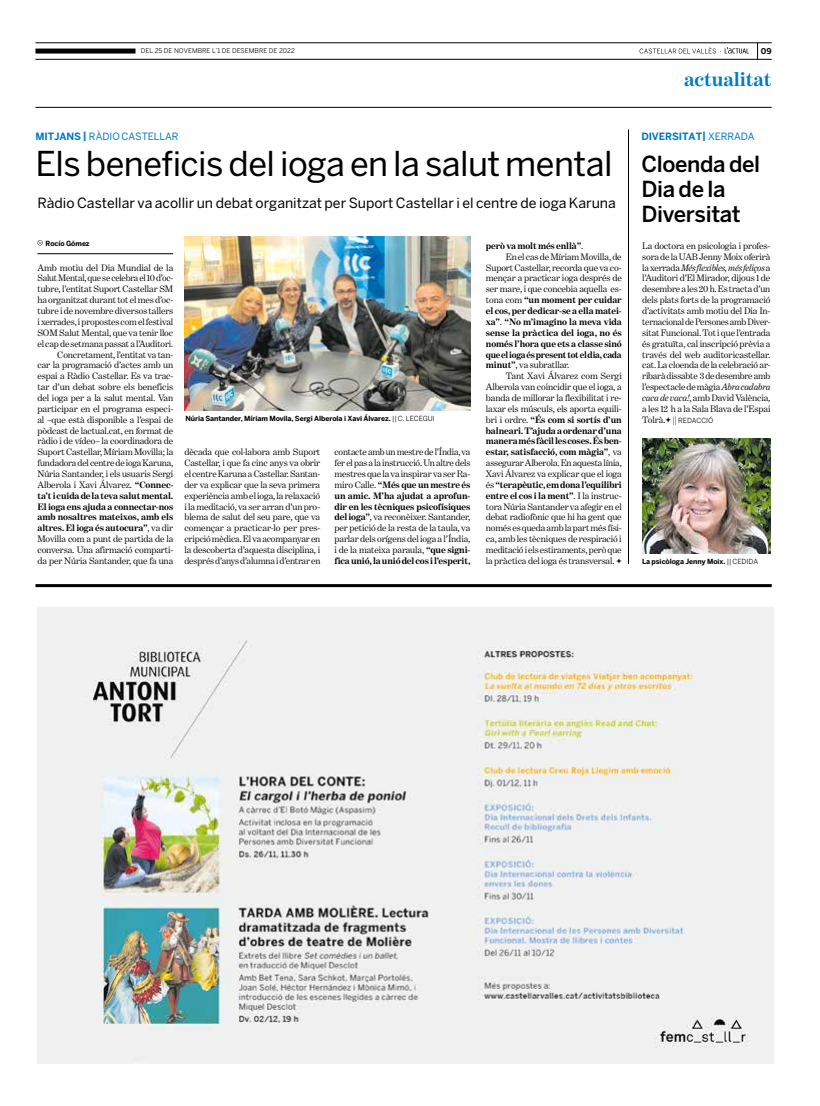
<style>
.page{position:relative;width:820px;height:1106px;background:#fff}
.page>*{position:absolute;margin:0;border:0;box-sizing:border-box;transform-origin:0 0}
.t1{font:34px "Benton Sans";letter-spacing:-.015em;color:#000}
.t2{font:500 22px/25px "Benton Sans";letter-spacing:-.02em;color:#000}
.t3{font:700 20px "Benton Modern One";letter-spacing:-.005em;color:#007ac2}
.t4{font:14px "Benton Sans";color:#000}
.t5{font:10px "Benton Sans";letter-spacing:-.005em;color:#007ac2}
.t6{font:700 10px "Benton Sans";letter-spacing:-.01em;color:#007ac2}
.t7{font:9.5px/10.9px "Benton Modern One";letter-spacing:-.01em;color:#000;text-align:justify}
.t8{font:700 9.5px "Benton Modern One";letter-spacing:-.01em;color:#000}
.t9{font:700 8px "Benton Sans";color:#000}
.t10{font:700 7px "Benton Sans";letter-spacing:-.01em;color:#000}
.t11{font:6.5px "Benton Sans";letter-spacing:.005em;color:#000}
.s1{font-weight:700}
.s2{font-weight:400}
.s3{font-style:italic}
.s4{font-family:"Benton Sans";font-size:7px}
</style>
<div class="page">
<svg style="left:757px;top:44px;width:1px;height:15px"></svg>
<svg style="left:639px;top:47px;width:109px;height:7px"></svg>
<hr style="left:35px;top:107px;width:736px;height:1px;background:#000">
<hr style="left:35px;top:43px;width:736px;height:1px;background:#000">
<hr style="left:35px;top:59px;width:736px;height:1px;background:#000">
<div style="left:35px;top:49px;width:100px;height:5px;background:#000"></div>
<hr style="left:35px;top:584px;width:736px;height:3px;background:#000">
<svg style="left:37px;top:240px;width:6px;height:5px"></svg>
<hr style="left:37px;top:253px;width:136px;height:1px;background:#000">
<img style="left:184px;top:237px;width:286px;height:173px">
<svg style="left:616px;top:558px;width:5px;height:6px"></svg>
<hr style="left:628px;top:129px;width:1px;height:435px;background:#000">
<img style="left:642px;top:438px;width:128px;height:115px">
<svg style="left:665px;top:417px;width:5px;height:6px"></svg>
<img style="left:37px;top:607px;width:736px;height:456px">
<p class="t11" style="left:141px;top:47px;width:155px">DEL 25 DE NOVEMBRE L’1 DE DESEMBRE DE 2022</p>
<p class="t9" style="left:760px;top:46px;width:12px">09</p>
<h3 class="t3" style="left:684px;top:68px;width:89px">actualitat</h3>
<p class="t5" style="left:35px;top:131px;width:145px"><span class="s1">MITJANS |</span> RÀDIO CASTELLAR</p>
<p class="t6" style="left:641px;top:131px;width:115px">DIVERSITAT| <span class="s2">XERRADA</span></p>
<h1 class="t1" style="left:35px;top:144px;width:578px">Els beneficis del ioga en la salut mental</h1>
<h2 class="t2" style="left:641px;top:151px;width:120px">Cloenda del<br>Dia de la<br>Diversitat</h2>
<h3 class="t4" style="left:37px;top:195px;width:579px">Ràdio Castellar va acollir un debat organitzat per Suport Castellar i el centre de ioga Karuna</h3>
<p class="t10" style="left:45px;top:239px;width:46px">Rocío Gómez</p>
<p class="t8" style="left:485px;top:240px;width:99px">però va molt més enllà”<span class="s2">.</span></p>
<p class="t7" style="left:505px;top:251px;width:117px">En el cas de Míriam Movilla, de</p>
<p class="t7" style="left:485px;top:262px;width:137px">Suport Castellar, recorda que va co-</p>
<p class="t7" style="left:485px;top:273px;width:137px">mençar a practicar ioga després de</p>
<p class="t7" style="left:485px;top:284px;width:137px">ser mare, i que concebia aquella es-</p>
<p class="t8" style="left:485px;top:294px;width:137px"><span class="s2">tona com</span> “un moment per cuidar</p>
<p class="t8" style="left:485px;top:305px;width:137px">el cos, per dedicar-se a ella matei-</p>
<p class="t8" style="left:485px;top:316px;width:137px">xa”<span class="s2">.</span> “No m’imagino la meva vida</p>
<p class="t8" style="left:485px;top:327px;width:137px">sense la pràctica del ioga, no és</p>
<p class="t8" style="left:485px;top:338px;width:137px">només l’hora que ets a classe sinó</p>
<p class="t8" style="left:485px;top:349px;width:137px">que el ioga és present tot el dia, cada</p>
<p class="t7" style="left:485px;top:360px;width:85px"><span class="s1">minut”</span>, va subratllar.</p>
<p class="t7" style="left:505px;top:370px;width:117px">Tant Xavi Álvarez com Sergi</p>
<p class="t7" style="left:485px;top:381px;width:137px">Alberola van coincidir que el ioga, a</p>
<p class="t7" style="left:485px;top:392px;width:137px">banda de millorar la flexibilitat i re-</p>
<p class="t7" style="left:485px;top:403px;width:137px">laxar els músculs, els aporta equili-</p>
<p class="t8" style="left:485px;top:414px;width:137px"><span class="s2">bri i ordre.</span> “És com si sortís d’un</p>
<p class="t8" style="left:485px;top:425px;width:137px">balneari. T’ajuda a ordenar d’una</p>
<p class="t8" style="left:485px;top:436px;width:137px">manera més fàcil les coses. És ben-</p>
<p class="t8" style="left:485px;top:446px;width:137px">estar, satisfacció, com màgia”<span class="s2">, va</span></p>
<p class="t7" style="left:485px;top:457px;width:137px">assegurar Alberola. En aquesta línia,</p>
<p class="t7" style="left:485px;top:468px;width:137px">Xavi Álvarez va explicar que el ioga</p>
<p class="t8" style="left:485px;top:479px;width:137px"><span class="s2">és</span> “terapèutic, em dona l’equilibri</p>
<p class="t8" style="left:485px;top:490px;width:137px">entre el cos i la ment”<span class="s2">. I la instruc-</span></p>
<p class="t7" style="left:485px;top:501px;width:137px">tora Núria Santander va afegir en el</p>
<p class="t7" style="left:485px;top:512px;width:137px">debat radiofònic que hi ha gent que</p>
<p class="t7" style="left:485px;top:522px;width:137px">només es queda amb la part més físi-</p>
<p class="t7" style="left:485px;top:533px;width:137px">ca, amb les tècniques de respiració i</p>
<p class="t7" style="left:485px;top:544px;width:137px">meditació i els estiraments, però que</p>
<p class="t7" style="left:485px;top:555px;width:130px">la pràctica del ioga és transversal.</p>
<p class="t10" style="left:642px;top:557px;width:117px">La psicòloga Jenny Moix. <span class="s2">|| CEDIDA</span></p>
<p class="t7" style="left:642px;top:240px;width:130px">La doctora en psicologia i profes&shy;sora de la UAB Jenny Moix oferirà la xerrada <span class="s3">Més flexibles, més feliços</span> a l’Auditori d’El Mirador, dijous 1 de desembre a les 20 h. Es tracta d’un dels plats forts de la programació d’activitats amb motiu del Dia In&shy;ternacional de Persones amb Diver&shy;sitat Funcional. Tot i que l’entrada és gratuïta, cal inscripció prèvia a través del web auditoricastellar. cat. La cloenda de la celebració ar&shy;ribarà dissabte 3 de desembre amb l’espectacle de màgia <span class="s3">Abra cadabra caca de vaca!</span>,amb David València, a les 12 h a la Sala Blava de l’Espai Tolrà. || <span class="s4">REDACCIÓ</span></p>
<p class="t7" style="left:37px;top:262px;width:137px;text-align:right">Amb motiu del Dia Mundial de la Salut Mental, que se celebra el 10 d’oc&shy;tubre, l’entitat Suport Castellar SM ha organitzat durant tot el mes d’oc&shy;tubre i de novembre diversos tallers i xerrades, i propostes com el festival SOM Salut Mental, que va tenir lloc el cap de setmana passat a l’Auditori.<br>Concretament, l’entitat va tan-<br>car la programació d’actes amb un espai a Ràdio Castellar. Es va trac&shy;tar d’un debat sobre els beneficis del ioga per a la salut mental. Van participar en el programa especi&shy;al –que està disponible a l’espai de pòdcast de lactual.cat, en format de ràdio i de vídeo– la coordinadora de Suport Castellar, Míriam Movilla; la fundadora del centre de ioga Karuna, Núria Santander, i els usuaris Sergi Alberola i Xavi Álvarez. <span class="s1">“Connec&shy;ta’t i cuida de la teva salut mental.<br>El ioga ens ajuda a connectar-nos amb nosaltres mateixos, amb els altres. El ioga és autocura”</span>, va dir Movilla com a punt de partida de la conversa. Una afirmació comparti&shy;da per Núria Santander, que fa una</p>
<p class="t10" style="left:185px;top:414px;width:251px">Núria Santander, Míriam Movila, Sergi Alberola i Xavi Álvarez. <span class="s2">|| C. LECEGUI</span></p>
<p class="t7" style="left:184px;top:446px;width:137px">dècada que col·labora amb Suport Castellar, i que fa cinc anys va obrir el centre Karuna a Castellar. Santan&shy;der va explicar que la seva primera experiència amb el ioga, la relaxació i la meditació, va ser arran d’un pro&shy;blema de salut del seu pare, que va començar a practicar-lo per pres&shy;cripció mèdica. El va acompanyar en la descoberta d’aquesta disciplina, i després d’anys d’alumna i d’entrar en</p>
<p class="t7" style="left:334px;top:446px;width:137px">contacte amb un mestre de l’Índia, va fer el pas a la instrucció. Un altre dels mestres que la va inspirar va ser Ra&shy;miro Calle. <span class="s1">“Més que un mestre és un amic. M’ha ajudat a aprofun&shy;dir en les tècniques psicofísiques del ioga”</span>, va reconèixer. Santander, per petició de la resta de la taula, va parlar dels orígens del ioga a l’Índia, i de la mateixa paraula, <span class="s1">“que signi&shy;fica unió, la unió del cos i l’esperit,</span></p>
</div>
